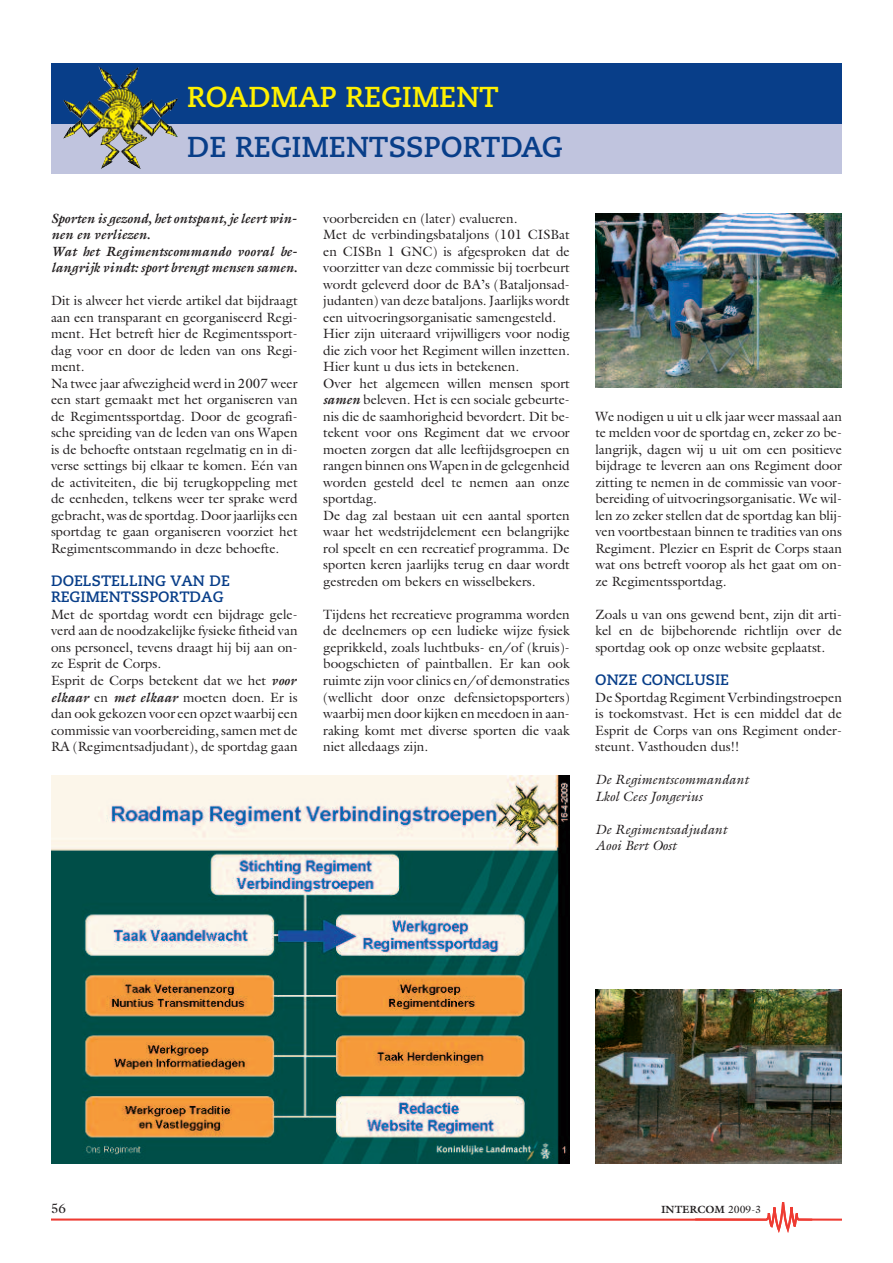
<style>
.page{position:relative;width:893px;height:1263px;background:#fff}
.page>*{position:absolute;margin:0;border:0;box-sizing:border-box;transform-origin:0 0}
.t1{font:700 28.8px "Caecilia";color:#083e89}
.t2{font:700 28.8px "Caecilia";color:#fff101}
.t3{font:700 15px/16.5px "Caecilia";color:#083e89}
.t4{font:13.5px/16.5px "Galliard";color:#231f20;text-align:justify}
.t5{font:italic 700 13.5px/16.5px "Galliard";color:#231f20}
.t6{font:italic 13.5px/16.5px "Galliard";color:#231f20}
.t7{font:700 10.5px "Galliard";color:#231f20}
.s1{font-weight:700;font-style:italic}
.s2{font-weight:400}
</style>
<div class="page">
<svg style="left:51px;top:1202px;width:791px;height:31px"></svg>
<div style="left:51px;top:107px;width:791px;height:66px;background:#c0c4de"></div>
<div style="left:51px;top:64px;width:791px;height:60px;background:#083e89"></div>
<img style="left:63px;top:66px;width:115px;height:103px">
<img style="left:51px;top:776px;width:519px;height:387px">
<img style="left:595px;top:989px;width:247px;height:174px">
<img style="left:596px;top:213px;width:246px;height:175px">
<h1 class="t2" style="left:187px;top:85px;width:313px">ROADMAP REGIMENT</h1>
<h1 class="t1" style="left:187px;top:135px;width:377px">DE REGIMENTSSPORTDAG</h1>
<p class="t5" style="left:51px;top:210px;width:248px">Sporten is gezond, het ontspant, je leert win&shy;nen en verliezen.<br>Wat het Regimentscommando vooral be&shy;langrijk vindt: sport brengt mensen samen.</p>
<p class="t4" style="left:51px;top:293px;width:248px;text-align:left">Dit is alweer het vierde artikel dat bijdraagt aan een transparant en georganiseerd Regi&shy;ment. Het betreft hier de Regimentssport&shy;dag voor en door de leden van ons Regi&shy;ment.<br>Na twee jaar afwezigheid werd in 2007 weer een start gemaakt met het organiseren van de Regimentssportdag. Door de geografi&shy;sche spreiding van de leden van ons Wapen is de behoefte ontstaan regelmatig en in di&shy;verse settings bij elkaar te komen. Eén van de activiteiten, die bij terugkoppeling met de eenheden, telkens weer ter sprake werd gebracht,was de sportdag. Doorjaarlijks een sportdag te gaan organiseren voorziet het Regimentscommando in deze behoefte.</p>
<p class="t3" style="left:51px;top:574px;width:180px">DOELSTELLING VAN DE<br>REGIMENTSSPORTDAG</p>
<p class="t4" style="left:51px;top:606px;width:248px;text-align:left">Met de sportdag wordt een bijdrage gele&shy;verd aan de noodzakelijke fysieke fitheid van ons personeel, tevens draagt hij bij aan on&shy;ze Esprit de Corps.<br>Esprit de Corps betekent dat we het <span class="s1">voor elkaar</span> en <span class="s1">met elkaar</span> moeten doen. Er is dan ook gekozen voor een opzet waarbij een commissie van voorbereiding, samen met de RA (Regimentsadjudant), de sportdag gaan</p>
<p class="t4" style="left:323px;top:210px;width:248px;text-align:left">voorbereiden en (later) evalueren.<br>Met de verbindingsbataljons (101 CISBat en CISBn 1 GNC) is afgesproken dat de voorzitter van deze commissie bij toerbeurt wordt geleverd door de BA’s (Bataljonsad&shy;judanten) van deze bataljons. Jaarlijks wordt een uitvoeringsorganisatie samengesteld.<br>Hier zijn uiteraard vrijwilligers voor nodig die zich voor het Regiment willen inzetten.<br>Hier kunt u dus iets in betekenen.<br>Over het algemeen willen mensen sport <span class="s1">samen</span> beleven. Het is een sociale gebeurte&shy;nis die de saamhorigheid bevordert. Dit be&shy;tekent voor ons Regiment dat we ervoor moeten zorgen dat alle leeftijdsgroepen en rangen binnen ons Wapen in de gelegenheid worden gesteld deel te nemen aan onze sportdag.<br>De dag zal bestaan uit een aantal sporten waar het wedstrijdelement een belangrijke rol speelt en een recreatief programma. De sporten keren jaarlijks terug en daar wordt gestreden om bekers en wisselbekers.</p>
<p class="t4" style="left:323px;top:606px;width:248px">Tijdens het recreatieve programma worden de deelnemers op een ludieke wijze fysiek geprikkeld, zoals luchtbuks- en/of (kruis)- boogschieten of paintballen. Er kan ook ruimte zijn voor clinics en/of demonstraties (wellicht door onze defensietopsporters) waarbij men door kijken en meedoen in aan&shy;raking komt met diverse sporten die vaak niet alledaags zijn.</p>
<p class="t4" style="left:595px;top:408px;width:248px">We nodigen u uit u elk jaar weer massaal aan te melden voor de sportdag en, zeker zo be&shy;langrijk, dagen wij u uit om een positieve bijdrage te leveren aan ons Regiment door zitting te nemen in de commissie van voor&shy;bereiding of uitvoeringsorganisatie. We wil&shy;len zo zeker stellen dat de sportdag kan blij&shy;ven voortbestaan binnen te tradities van ons Regiment. Plezier en Esprit de Corps staan wat ons betreft voorop als het gaat om on&shy;ze Regimentssportdag.</p>
<p class="t4" style="left:595px;top:606px;width:248px">Zoals u van ons gewend bent, zijn dit arti&shy;kel en de bijbehorende richtlijn over de sportdag ook op onze website geplaatst.</p>
<p class="t3" style="left:595px;top:673px;width:135px">ONZE CONCLUSIE</p>
<p class="t4" style="left:595px;top:689px;width:248px">De Sportdag Regiment Verbindingstroepen is toekomstvast. Het is een middel dat de Esprit de Corps van ons Regiment onder&shy;steunt. Vasthouden dus!!</p>
<p class="t6" style="left:595px;top:771px;width:155px">De Regimentscommandant<br>Lkol Cees Jongerius</p>
<p class="t6" style="left:595px;top:821px;width:133px">De Regimentsadjudant<br>Aooi Bert Oost</p>
<p class="t4" style="left:51px;top:1200px;width:17px">56</p>
<p class="t7" style="left:661px;top:1203px;width:102px">INTERCOM <span class="s2">2009-3</span></p>
</div>
